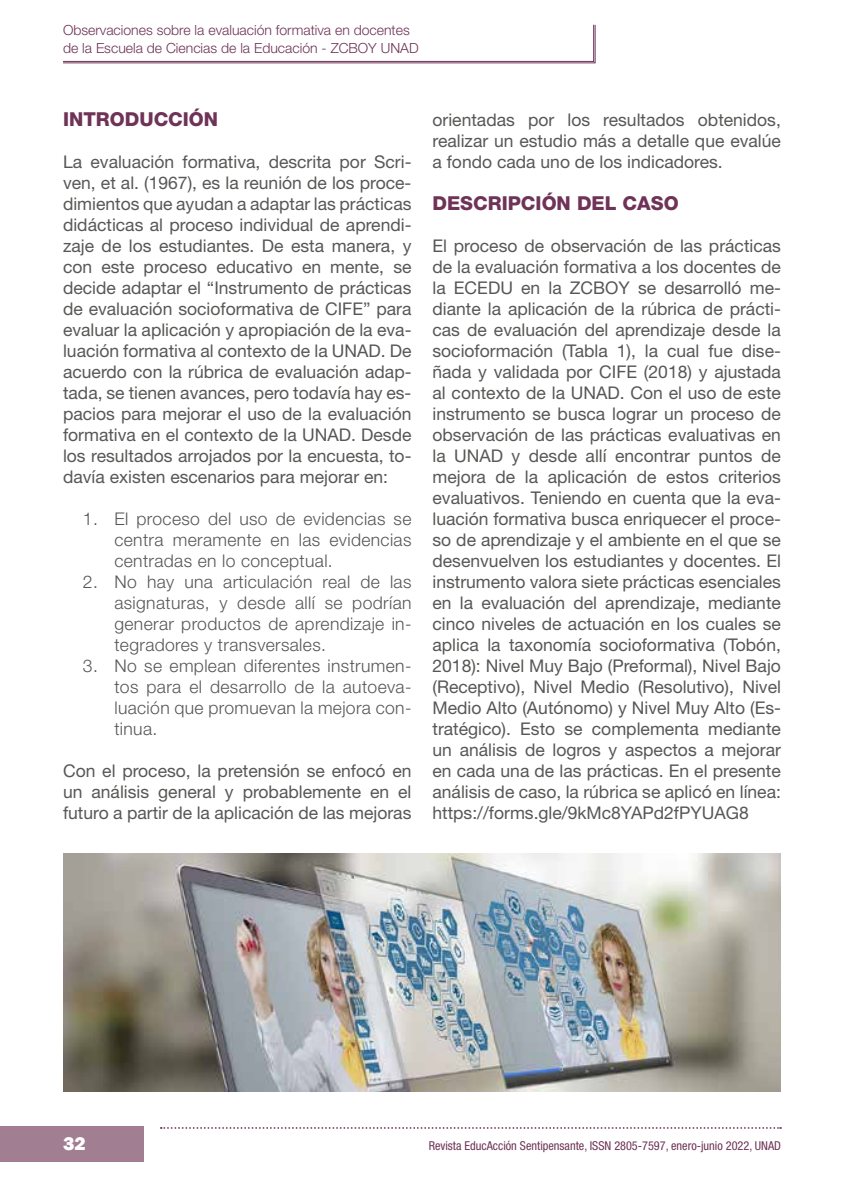
<style>
.page{position:relative;width:844px;height:1191px;background:#fff}
.page>*{position:absolute;margin:0;border:0;box-sizing:border-box;transform-origin:0 0}
.t1{font:800 19.25px "Helvetica Neue LT Std";color:#6e3357}
.t2{font:800 19.25px "Franklin Gothic";color:#fff}
.t3{font:17.5px/21px "Helvetica Neue LT Std";color:#575756;text-align:justify}
.t4{font:300 17.5px/21px "Helvetica Neue LT Std";letter-spacing:.02em;color:#575756;text-align:justify}
.t5{font:300 14px/17.5px "Helvetica Neue LT Std";color:#6e3357}
.t6{font:condensed 12.25px "Helvetica Neue LT Std";color:#6e3357}
</style>
<div class="page">
<div style="left:0;top:1126px;width:143px;height:35px;background:#a27e93"></div>
<svg style="left:63px;top:25px;width:532px;height:38px"></svg>
<svg style="left:161px;top:1127px;width:619px;height:1px"></svg>
<img style="left:63px;top:853px;width:717px;height:238px">
<p class="t5" style="left:63px;top:21px;width:357px">Observaciones sobre la evaluación formativa en docentes de la Escuela de Ciencias de la Educación - ZCBOY UNAD</p>
<p class="t1" style="left:63px;top:108px;width:157px">INTRODUCCIÓN</p>
<p class="t3" style="left:63px;top:151px;width:350px">La evaluación formativa, descrita por Scri&shy;ven, et al. (1967), es la reunión de los proce&shy;dimientos que ayudan a adaptar las prácticas didácticas al proceso individual de aprendi&shy;zaje de los estudiantes. De esta manera, y con este proceso educativo en mente, se decide adaptar el “Instrumento de prácticas de evaluación socioformativa de CIFE” para evaluar la aplicación y apropiación de la eva&shy;luación formativa al contexto de la UNAD. De acuerdo con la rúbrica de evaluación adap&shy;tada, se tienen avances, pero todavía hay es&shy;pacios para mejorar el uso de la evaluación formativa en el contexto de la UNAD. Desde los resultados arrojados por la encuesta, to&shy;davía existen escenarios para mejorar en:</p>
<p class="t4" style="left:114px;top:508px;width:298px;text-indent:-31px">1. El proceso del uso de evidencias se centra meramente en las evidencias centradas en lo conceptual.</p>
<p class="t4" style="left:114px;top:571px;width:298px;text-indent:-31px">2. No hay una articulación real de las asignaturas, y desde allí se podrían generar productos de aprendizaje in&shy;tegradores y transversales.</p>
<p class="t4" style="left:114px;top:655px;width:298px;text-indent:-31px">3. No se emplean diferentes instrumen&shy;tos para el desarrollo de la autoeva&shy;luación que promuevan la mejora con&shy;tinua.</p>
<p class="t3" style="left:63px;top:760px;width:350px">Con el proceso, la pretensión se enfocó en un análisis general y probablemente en el futuro a partir de la aplicación de las mejoras</p>
<p class="t3" style="left:432px;top:109px;width:350px">orientadas por los resultados obtenidos, realizar un estudio más a detalle que evalúe a fondo cada uno de los indicadores.</p>
<p class="t1" style="left:432px;top:192px;width:247px">DESCRIPCIÓN DEL CASO</p>
<p class="t3" style="left:432px;top:235px;width:350px">El proceso de observación de las prácticas de la evaluación formativa a los docentes de la ECEDU en la ZCBOY se desarrolló me&shy;diante la aplicación de la rúbrica de prácti&shy;cas de evaluación del aprendizaje desde la socioformación (Tabla 1), la cual fue dise&shy;ñada y validada por CIFE (2018) y ajustada al contexto de la UNAD. Con el uso de este instrumento se busca lograr un proceso de observación de las prácticas evaluativas en la UNAD y desde allí encontrar puntos de mejora de la aplicación de estos criterios evaluativos. Teniendo en cuenta que la eva&shy;luación formativa busca enriquecer el proce&shy;so de aprendizaje y el ambiente en el que se desenvuelven los estudiantes y docentes. El instrumento valora siete prácticas esenciales en la evaluación del aprendizaje, mediante cinco niveles de actuación en los cuales se aplica la taxonomía socioformativa (Tobón, 2018): Nivel Muy Bajo (Preformal), Nivel Bajo (Receptivo), Nivel Medio (Resolutivo), Nivel Medio Alto (Autónomo) y Nivel Muy Alto (Es&shy;tratégico). Esto se complementa mediante un análisis de logros y aspectos a mejorar en cada una de las prácticas. En el presente análisis de caso, la rúbrica se aplicó en línea: https://forms.gle/9kMc8YAPd2fPYUAG8</p>
<p class="t2" style="left:63px;top:1131px;width:24px">32</p>
<p class="t6" style="left:428px;top:1139px;width:353px">Revista EducAcción Sentipensante, ISSN 2805-7597, enero-junio 2022, UNAD</p>
</div>
